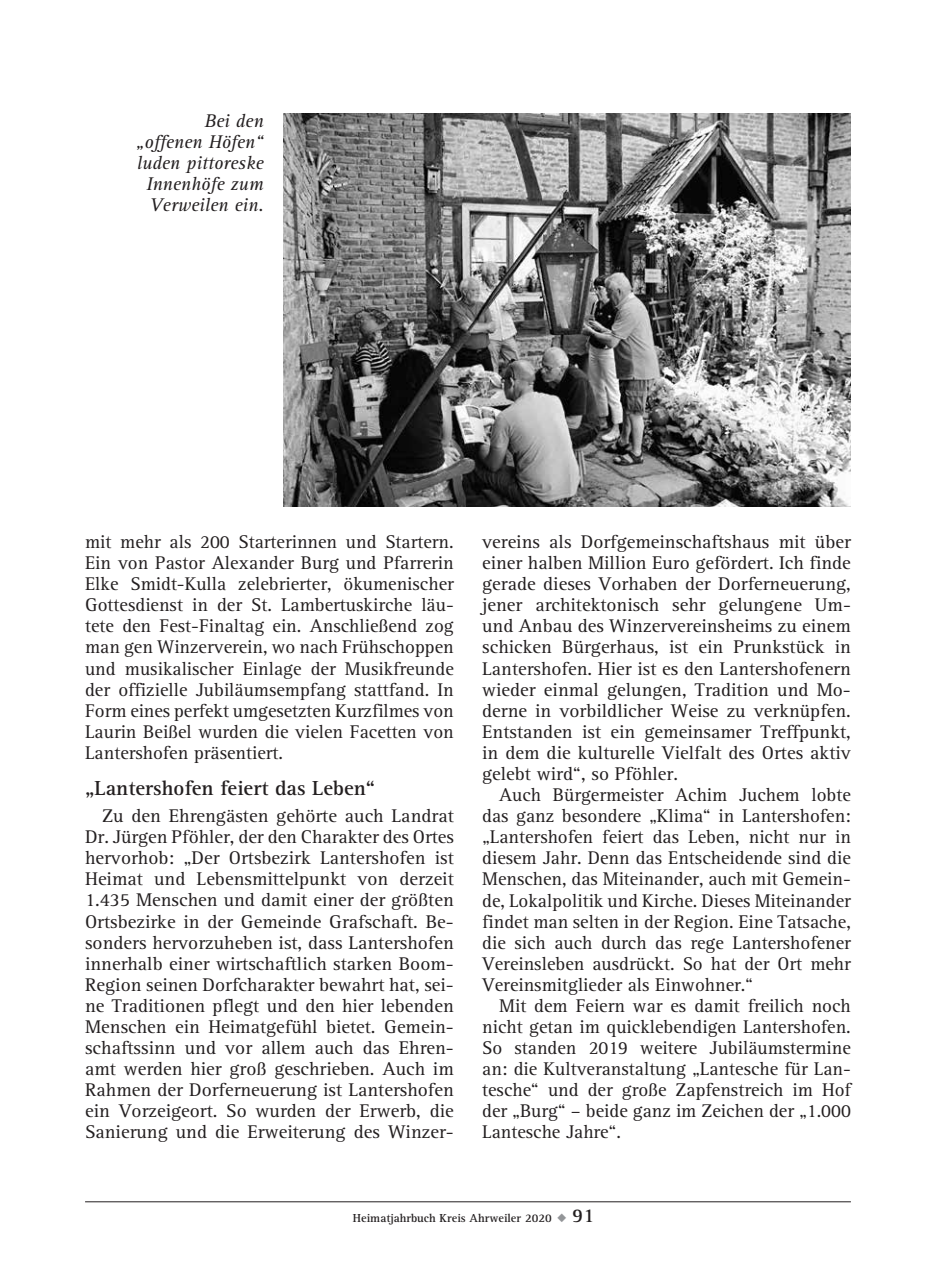
<style>
.page{position:relative;width:936px;height:1276px;background:#fff}
.page>*{position:absolute;margin:0;border:0;box-sizing:border-box;transform-origin:0 0}
.t1{font:700 21px "AT Rotis Serif";color:#231f20}
.t2{font:19px/21px "AT Rotis Serif";color:#231f20;text-align:justify}
.t3{font:italic 19px/21px "AT Rotis Serif";color:#231f20;text-align:right}
.t4{font:700 12px "AT Rotis Serif";color:#231f20}
.s1{color:#939598}
.s2{font-size:20px}
</style>
<div class="page">
<hr style="left:85px;top:1201px;width:765px;height:1px;background:#231f20">
<img style="left:283px;top:113px;width:567px;height:393px">
<p class="t3" style="left:136px;top:110px;width:129px">Bei den „offenen Höfen“ luden pittoreske<br>Innenhöfe zum<br>Verweilen ein.</p>
<p class="t2" style="left:85px;top:532px;width:370px">mit mehr als 200 Starterinnen und Startern.<br>Ein von Pastor Alexander Burg und Pfarrerin Elke Smidt-Kulla zelebrierter, ökumenischer Gottesdienst in der St. Lambertuskirche läu&shy;tete den Fest-Finaltag ein. Anschließend zog man gen Winzerverein, wo nach Frühschoppen und musikalischer Einlage der Musikfreunde der offizielle Jubiläumsempfang stattfand. In Form eines perfekt umgesetzten Kurzfilmes von Laurin Beißel wurden die vielen Facetten von Lantershofen präsentiert.</p>
<p class="t1" style="left:85px;top:776px;width:292px">„Lantershofen feiert das Leben“</p>
<p class="t2" style="left:85px;top:806px;width:370px;text-indent:17px">Zu den Ehrengästen gehörte auch Landrat Dr. Jürgen Pföhler, der den Charakter des Ortes hervorhob: „Der Ortsbezirk Lantershofen ist Heimat und Lebensmittelpunkt von derzeit 1.435 Menschen und damit einer der größten Ortsbezirke in der Gemeinde Grafschaft. Be&shy;sonders hervorzuheben ist, dass Lantershofen innerhalb einer wirtschaftlich starken Boom-Region seinen Dorfcharakter bewahrt hat, sei&shy;ne Traditionen pflegt und den hier lebenden Menschen ein Heimatgefühl bietet. Gemein&shy;schaftssinn und vor allem auch das Ehren&shy;amt werden hier groß geschrieben. Auch im Rahmen der Dorferneuerung ist Lantershofen ein Vorzeigeort. So wurden der Erwerb, die Sanierung und die Erweiterung des Winzer-</p>
<p class="t2" style="left:482px;top:532px;width:370px">vereins als Dorfgemeinschaftshaus mit über einer halben Million Euro gefördert. Ich finde gerade dieses Vorhaben der Dorferneuerung, jener architektonisch sehr gelungene Um&shy;und Anbau des Winzervereinsheims zu einem schicken Bürgerhaus, ist ein Prunkstück in Lantershofen. Hier ist es den Lantershofenern wieder einmal gelungen, Tradition und Mo&shy;derne in vorbildlicher Weise zu verknüpfen.<br>Entstanden ist ein gemeinsamer Treffpunkt, in dem die kulturelle Vielfalt des Ortes aktiv gelebt wird“, so Pföhler.</p>
<p class="t2" style="left:482px;top:785px;width:370px;text-indent:17px">Auch Bürgermeister Achim Juchem lobte das ganz besondere „Klima“ in Lantershofen: „Lantershofen feiert das Leben, nicht nur in diesem Jahr. Denn das Entscheidende sind die Menschen, das Miteinander, auch mit Gemein&shy;de, Lokalpolitik und Kirche. Dieses Miteinander findet man selten in der Region. Eine Tatsache, die sich auch durch das rege Lantershofener Vereinsleben ausdrückt. So hat der Ort mehr Vereinsmitglieder als Einwohner.“</p>
<p class="t2" style="left:482px;top:995px;width:370px;text-indent:17px">Mit dem Feiern war es damit freilich noch nicht getan im quicklebendigen Lantershofen.<br>So standen 2019 weitere Jubiläumstermine an: die Kultveranstaltung „Lantesche für Lan&shy;tesche“ und der große Zapfenstreich im Hof der „Burg“ – beide ganz im Zeichen der „1.000<br>Lantesche Jahre“.</p>
<p class="t4" style="left:353px;top:1210px;width:243px">Heimatjahrbuch Kreis Ahrweiler 2020 <span class="s1">◆</span> <span class="s2">91</span></p>
</div>
